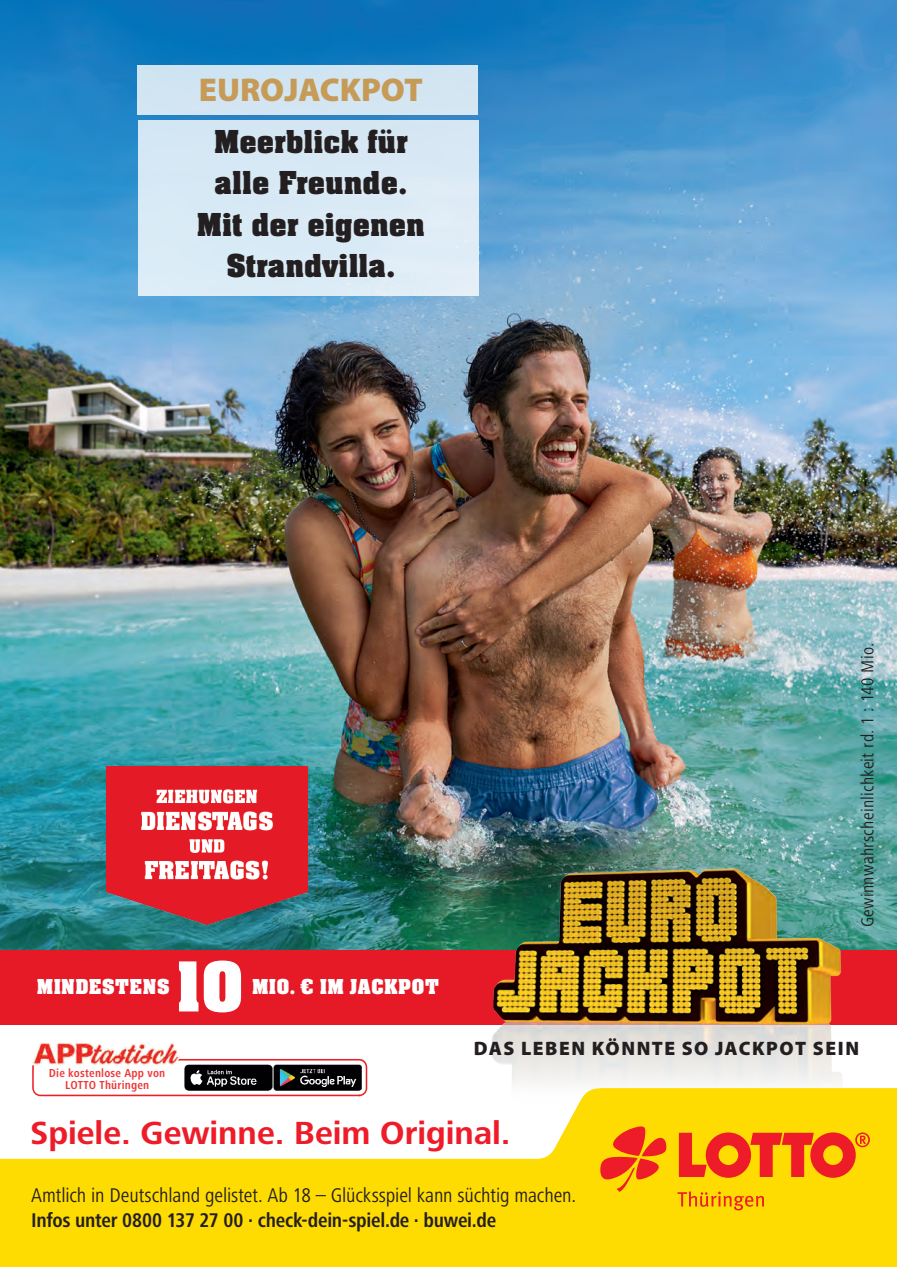
<style>
.page{position:relative;width:897px;height:1267px;background:#fff}
.page>*{position:absolute;margin:0;border:0;box-sizing:border-box;transform-origin:0 0}
.t1{font:700 75px "Neue Aachen Pro";color:#fff}
.t2{font:700 34.5px/41.4px "Neue Aachen Pro";color:#231f20;text-align:center}
.t3{font:700 33.15px "Frutiger Next Pro";color:#ee1c28}
.t4{font:900 33px "Myriad Pro";color:#c69b57}
.t5{font:700 22.5px "Neue Aachen Pro";letter-spacing:.015em;color:#fff}
.t6{font:condensed 20.55px/24.6px "Frutiger Next Pro";letter-spacing:-.005em;color:#231f20}
.t7{font:900 19.5px "Myriad Pro";letter-spacing:.08em;color:#231f20}
.t8{font:condensed 18px "Frutiger Next Pro";letter-spacing:.01em;color:#231f20}
.t9{font:700 condensed 12px/12.5px "Frutiger Next Pro";letter-spacing:.02em;color:#ed3839;text-align:center}
.s1{font-weight:700}
</style>
<div class="page">
<img style="left:0;top:0;width:896px;height:950px">
<div style="left:138px;top:120px;width:340px;height:175px;background:#d9eaf5"></div>
<div style="left:138px;top:66px;width:340px;height:49px;background:#d1e5f2"></div>
<div style="left:0;top:950px;width:896px;height:74px;background:#e51a26"></div>
<img style="left:292px;top:754px;width:604px;height:328px">
<img style="left:0;top:1082px;width:896px;height:184px">
<svg style="left:678px;top:1132px;width:191px;height:45px;background:#f56c17"></svg>
<svg style="left:600px;top:1126px;width:66px;height:65px;background:#f78512"></svg>
<svg style="left:677px;top:1191px;width:86px;height:19px;background:#faad0a"></svg>
<img style="left:107px;top:766px;width:200px;height:158px">
<svg style="left:32px;top:1058px;width:335px;height:38px"></svg>
<img style="left:184px;top:1064px;width:177px;height:26px">
<img style="left:32px;top:1042px;width:151px;height:27px">
<p class="t4" style="left:199px;top:68px;width:225px">EUROJACKPOT</p>
<p class="t2" style="left:197px;top:122px;width:229px">Meerblick für alle Freunde.<br>Mit der eigenen<br>Strandvilla.</p>
<p class="t5" style="left:37px;top:974px;width:134px">MINDESTENS</p>
<p class="t1" style="left:176px;top:945px;width:70px">10</p>
<p class="t5" style="left:252px;top:974px;width:188px">MIO. € IM JACKPOT</p>
<p class="t9" style="left:49px;top:1066px;width:118px">Die kostenlose App von<br>LOTTO Thüringen</p>
<p class="t8" style="left:857px;top:927px;width:286px;rotate:-90deg">Gewinnwahrscheinlichkeit rd. 1 : 140 Mio.</p>
<p class="t7" style="left:474px;top:1035px;width:387px">DAS LEBEN KÖNNTE SO JACKPOT SEIN</p>
<p class="t3" style="left:30px;top:1113px;width:482px">Spiele. Gewinne. Beim Original.</p>
<p class="t6" style="left:31px;top:1182px;width:546px">Amtlich in Deutschland gelistet. Ab 18 – Glücksspiel kann süchtig machen.<br><span class="s1">Infos unter 0800 137 27 00 · check-dein-spiel.de · buwei.de</span></p>
</div>
